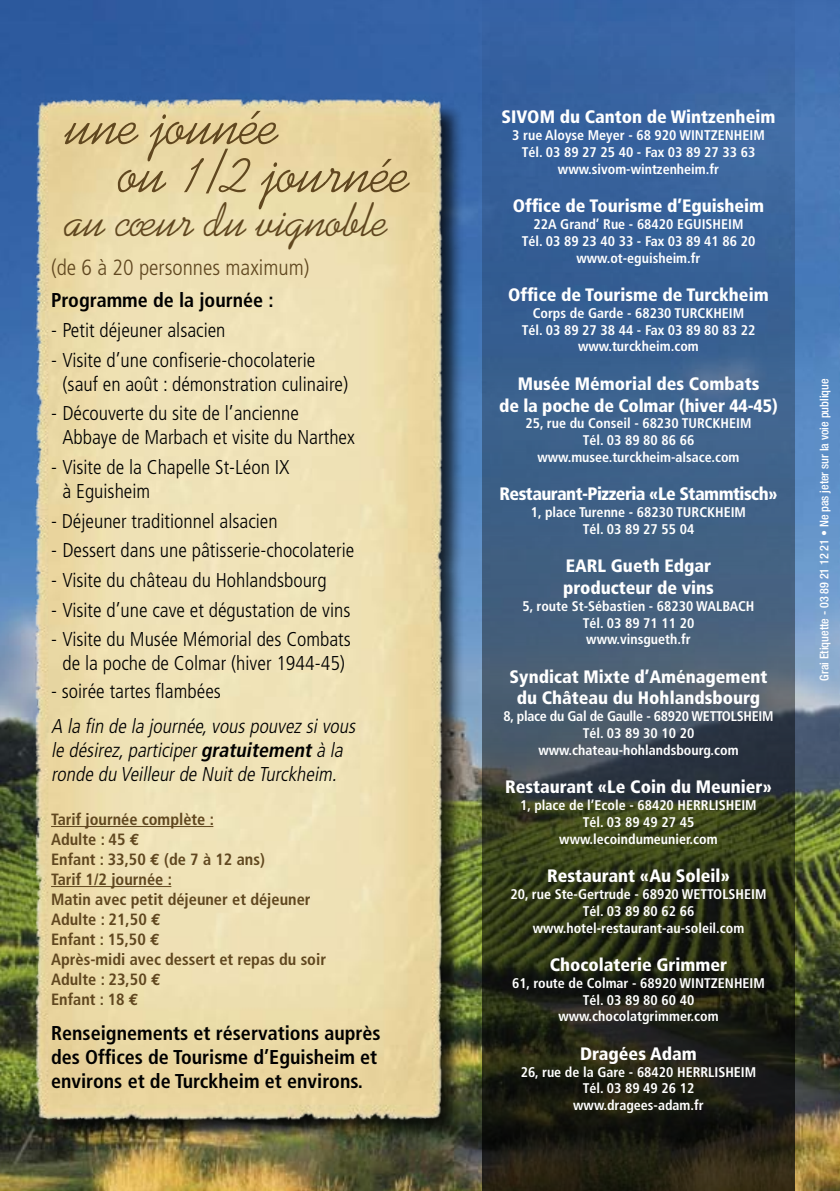
<style>
.page{position:relative;width:840px;height:1191px;background:#fff}
.page>*{position:absolute;margin:0;border:0;box-sizing:border-box;transform-origin:0 0}
.t1{font:60px/48px "Kaufmann";color:#60471f}
.t2{font:47.4px "Kaufmann";color:#60471f}
.t3{font:300 condensed 22px "Frutiger";color:#60471f}
.t4{font:300 condensed 20px/24px "Frutiger";color:#000}
.t5{font:700 condensed 20px/24px "Frutiger";color:#000}
.t6{font:italic 300 condensed 20px/24px "Frutiger";color:#000}
.t7{font:900 condensed 18px/21.6px "Frutiger";color:#fff;text-align:center}
.t8{font:900 condensed 18px "Frutiger";letter-spacing:-.03em;color:#fff}
.t9{font:700 condensed 16.4px/20px "Frutiger";color:#60471f}
.t10{font:700 condensed 14px/16.8px "Frutiger";color:#fff;text-align:center}
.t11{font:500 condensed 12px "Helvetica Neue";color:#fff}
.s1{font-weight:700}
.s2{font-family:"Euro Mono";font-stretch:normal}
</style>
<div class="page">
<img style="left:0;top:0;width:839px;height:1191px">
<img style="left:0;top:24px;width:479px;height:1144px">
<hr style="left:51px;top:826px;width:162px;height:1px;background:#60471f">
<hr style="left:51px;top:886px;width:120px;height:1px;background:#60471f">
<svg style="left:482px;top:0;width:312px;height:1191px;background:#354c62"></svg>
<h1 class="t1" style="left:120px;top:102px;width:291px;text-indent:-53px">une jounée<br>ou 1/2 journée</h1>
<h2 class="t2" style="left:66px;top:194px;width:324px">au cœur du vignoble</h2>
<h3 class="t3" style="left:51px;top:254px;width:260px">(de 6 à 20 personnes maximum)</h3>
<h3 class="t5" style="left:51px;top:288px;width:224px">Programme de la journée :</h3>
<h3 class="t4" style="left:51px;top:318px;width:176px">- Petit déjeuner alsacien</h3>
<h3 class="t4" style="left:62px;top:348px;width:287px;text-indent:-11px">- Visite d’une confiserie-chocolaterie (sauf en août : démonstration culinaire)</h3>
<h3 class="t4" style="left:62px;top:402px;width:294px;text-indent:-11px">- Découverte du site de l’ancienne<br>Abbaye de Marbach et visite du Narthex</h3>
<h3 class="t4" style="left:62px;top:455px;width:228px;text-indent:-11px">- Visite de la Chapelle St-Léon IX à Eguisheim</h3>
<h3 class="t4" style="left:51px;top:509px;width:228px">- Déjeuner traditionnel alsacien</h3>
<h3 class="t4" style="left:51px;top:539px;width:304px">- Dessert dans une pâtisserie-chocolaterie</h3>
<h3 class="t4" style="left:51px;top:568px;width:277px">- Visite du château du Hohlandsbourg</h3>
<h3 class="t4" style="left:51px;top:598px;width:301px">- Visite d’une cave et dégustation de vins</h3>
<h3 class="t4" style="left:51px;top:628px;width:301px;text-align:center">- Visite du Musée Mémorial des Combats de la poche de Colmar (hiver 1944-45)</h3>
<h3 class="t4" style="left:51px;top:679px;width:171px">- soirée tartes flambées</h3>
<h3 class="t6" style="left:51px;top:714px;width:309px">A la fin de la journée,vouspouvezsivous le désirez,participer<span class="s1">gratuitement</span>à la ronde du Veilleurde Nuitde Turckheim.</h3>
<p class="t9" style="left:51px;top:809px;width:276px">Tarif journée complète :<br>Adulte : 45 <span class="s2">E<br></span>Enfant : 33,50 <span class="s2">E</span> (de 7 à 12 ans)<br>Tarif 1/2 journée :<br>Matin avec petit déjeuner et déjeuner<br>Adulte : 21,50 <span class="s2">E<br></span>Enfant : 15,50 <span class="s2">E<br></span>Après-midi avec dessert et repas du soir<br>Adulte : 23,50 <span class="s2">E<br></span>Enfant : 18 <span class="s2">E</span></p>
<h3 class="t5" style="left:51px;top:1021px;width:331px">Renseignements et réservations auprès des Offices de Tourisme d’Eguisheim et environs et de Turckheim et environs.</h3>
<p class="t7" style="left:501px;top:106px;width:275px">SIVOM du Canton de Wintzenheim</p>
<p class="t10" style="left:512px;top:127px;width:254px">3 rue Aloyse Meyer - 68 920 WINTZENHEIM<br>Tél. 03 89 27 25 40 - Fax 03 89 27 33 63 www.sivom-wintzenheim.fr</p>
<p class="t7" style="left:512px;top:195px;width:253px">Office de Tourisme d’Eguisheim</p>
<p class="t10" style="left:521px;top:216px;width:235px">22A Grand’ Rue - 68420 EGUISHEIM<br>Tél. 03 89 23 40 33 - Fax 03 89 41 86 20 www.ot-eguisheim.fr</p>
<p class="t7" style="left:508px;top:284px;width:262px">Office de Tourisme de Turckheim</p>
<p class="t10" style="left:521px;top:305px;width:235px">Corps de Garde - 68230 TURCKHEIM<br>Tél. 03 89 27 38 44 - Fax 03 89 80 83 22 www.turckheim.com</p>
<p class="t7" style="left:499px;top:373px;width:280px">Musée Mémorial des Combats<br>de la poche de Colmar (hiver 44-45)</p>
<p class="t10" style="left:525px;top:415px;width:227px">25, rue du Conseil - 68230 TURCKHEIM<br>Tél. 03 89 80 86 66 www.musee.turckheim-alsace.com</p>
<p class="t8" style="left:499px;top:483px;width:279px">Restaurant-Pizzeria «Le Stammtisch»</p>
<p class="t10" style="left:530px;top:504px;width:216px">1, place Turenne - 68230 TURCKHEIM<br>Tél. 03 89 27 55 04</p>
<p class="t7" style="left:562px;top:555px;width:152px;text-align:left">EARL Gueth Edgar producteur de vins</p>
<p class="t10" style="left:522px;top:597px;width:233px">5, route St-Sébastien - 68230 WALBACH<br>Tél. 03 89 71 11 20<br>www.vinsgueth.fr</p>
<p class="t7" style="left:509px;top:665px;width:259px">Syndicat Mixte d’Aménagement du Château du Hohlandsbourg</p>
<p class="t10" style="left:503px;top:708px;width:271px">8, place du Gal de Gaulle - 68920 WETTOLSHEIM<br>Tél. 03 89 30 10 20 www.chateau-hohlandsbourg.com</p>
<p class="t7" style="left:505px;top:776px;width:268px">Restaurant «Le Coin du Meunier»</p>
<p class="t10" style="left:520px;top:797px;width:238px">1, place de l’Ecole - 68420 HERRLISHEIM<br>Tél. 03 89 49 27 45 www.lecoindumeunier.com</p>
<p class="t7" style="left:547px;top:865px;width:184px">Restaurant «Au Soleil»</p>
<p class="t10" style="left:510px;top:885px;width:257px">20, rue Ste-Gertrude - 68920 WETTOLSHEIM<br>Tél. 03 89 80 62 66 www.hotel-restaurant-au-soleil.com</p>
<p class="t7" style="left:549px;top:953px;width:179px">Chocolaterie Grimmer</p>
<p class="t10" style="left:511px;top:974px;width:254px">61, route de Colmar - 68920 WINTZENHEIM<br>Tél. 03 89 80 60 40 www.chocolatgrimmer.com</p>
<p class="t7" style="left:580px;top:1042px;width:118px">Dragées Adam</p>
<p class="t10" style="left:520px;top:1063px;width:237px">26, rue de la Gare - 68420 HERRLISHEIM<br>Tél. 03 89 49 26 12 www.dragees-adam.fr</p>
<p class="t11" style="left:816px;top:680px;width:303px;rotate:-90deg">Grai Etiquette - 03 89 21 12 21 • Ne pas jeter sur la voie publique</p>
</div>
